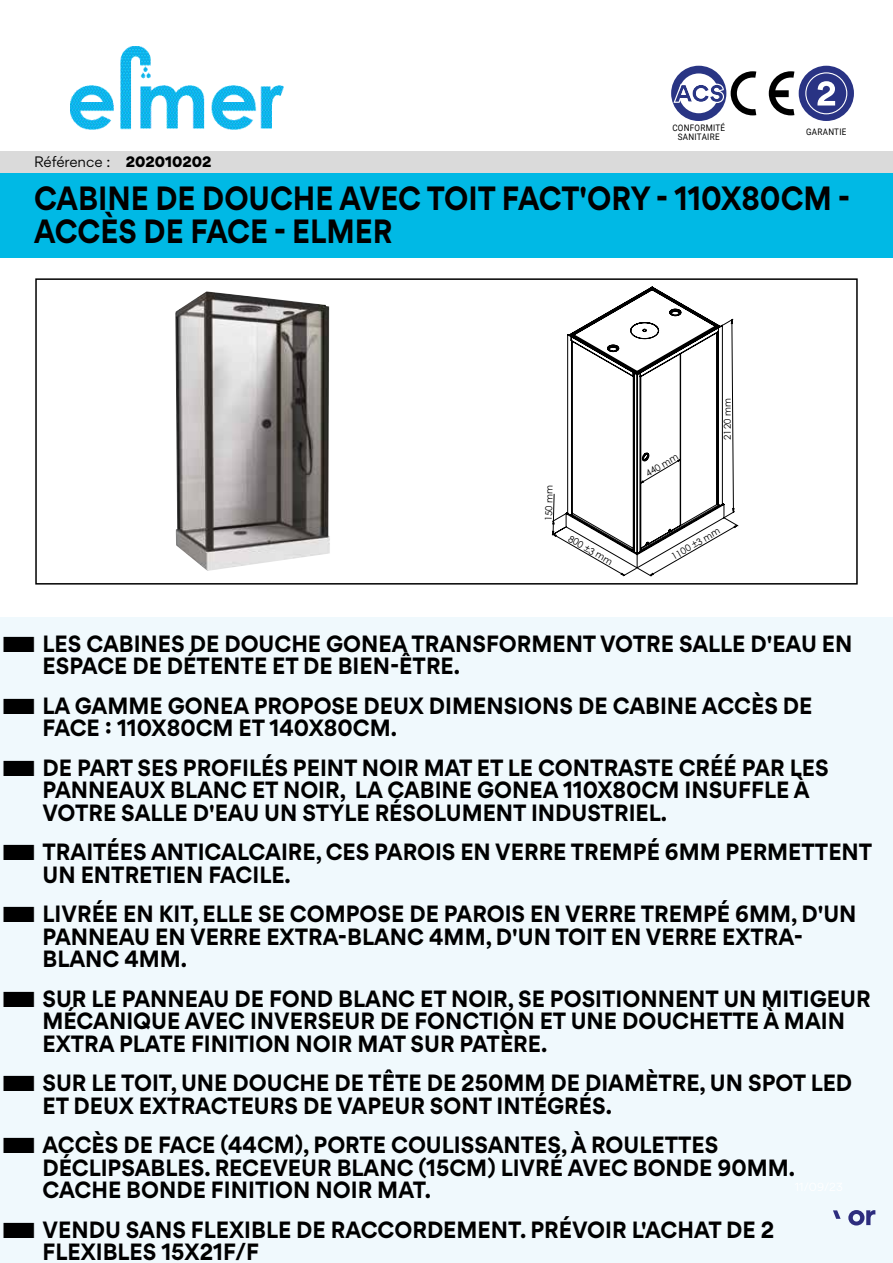
<style>
.page{position:relative;width:893px;height:1263px;background:#fff}
.page>*{position:absolute;margin:0;border:0;box-sizing:border-box;transform-origin:0 0}
.t1{font:700 30px/33px "Gordita";color:#000;scale:.9 1}
.t2{font:700 21px/22.5px "Gordita";color:#000;scale:.95 1}
.t3{font:13.5px "Gordita";letter-spacing:-.005em;color:#000}
.t4{font:9.45px "Century Gothic";color:#000}
.t5{font:9px "Gordita";color:#000}
.t6{font:9px/9px "Roboto";letter-spacing:.035em;color:#000;text-align:center;scale:.9 1}
.s1{font-weight:900}
</style>
<div class="page">
<svg style="left:552px;top:287px;width:186px;height:289px"></svg>
<div style="left:0;top:172px;width:893px;height:85px;background:#00b9e5"></div>
<img style="left:175px;top:291px;width:155px;height:280px">
<div style="left:671px;top:66px;width:55px;height:55px;background:#293584;border-radius:50%"></div>
<div style="left:679px;top:73px;width:40px;height:40px;background:#fff;border-radius:50%"></div>
<svg style="left:673px;top:84px;width:51px;height:19px"></svg>
<svg style="left:731px;top:71px;width:25px;height:44px"></svg>
<svg style="left:769px;top:71px;width:25px;height:44px"></svg>
<div style="left:799px;top:66px;width:55px;height:55px;background:#293384;border-radius:50%"></div>
<svg style="left:805px;top:72px;width:42px;height:42px"></svg>
<div style="left:35px;top:278px;width:823px;height:307px;border:2px solid #000"></div>
<div style="left:0;top:618px;width:893px;height:79px;background:#f0f9fd"></div>
<div style="left:0;top:680px;width:893px;height:79px;background:#f0f9fd"></div>
<div style="left:0;top:742px;width:893px;height:101px;background:#f0f9fd"></div>
<div style="left:0;top:826px;width:893px;height:79px;background:#f0f9fd"></div>
<div style="left:0;top:888px;width:893px;height:102px;background:#f0f9fd"></div>
<div style="left:0;top:973px;width:893px;height:101px;background:#f0f9fd"></div>
<div style="left:0;top:1057px;width:893px;height:79px;background:#f0f9fd"></div>
<div style="left:0;top:1119px;width:893px;height:102px;background:#f0f9fd"></div>
<div style="left:0;top:1204px;width:893px;height:59px;background:#f0f9fd"></div>
<svg style="left:833px;top:1210px;width:42px;height:16px"></svg>
<img style="left:70px;top:47px;width:213px;height:82px">
<div style="left:0;top:151px;width:893px;height:21px;background:#dadada"></div>
<p class="t3" style="left:34px;top:152px;width:179px">Référence : <span class="s1">202010202</span></p>
<p class="t6" style="left:672px;top:122px;width:60px">CONFORMITÉ<br>SANITAIRE</p>
<p class="t6" style="left:806px;top:127px;width:46px">GARANTIE</p>
<h1 class="t1" style="left:34px;top:182px;width:908px">CABINE DE DOUCHE AVEC TOIT FACT'ORY - 110X80CM -<br>ACCÈS DE FACE - ELMER</h1>
<p class="t4" style="left:542px;top:521px;width:38px;rotate:-88deg">150 mm</p>
<p class="t4" style="left:643px;top:468px;width:38px;rotate:-31deg">440 mm</p>
<p class="t4" style="left:721px;top:440px;width:43px;rotate:-90deg">2120 mm</p>
<p class="t4" style="left:572px;top:532px;width:51px;rotate:30deg">800 ±3 mm</p>
<p class="t4" style="left:669px;top:551px;width:56px;rotate:-30deg">1100 ±3 mm</p>
<p class="t2" style="left:43px;top:632px;width:854px">LES CABINES DE DOUCHE GONEA TRANSFORMENT VOTRE SALLE D'EAU EN<br>ESPACE DE DÉTENTE ET DE BIEN-ÊTRE.</p>
<p class="t2" style="left:43px;top:694px;width:812px">LA GAMME GONEA PROPOSE DEUX DIMENSIONS DE CABINE ACCÈS DE<br>FACE : 110X80CM ET 140X80CM.</p>
<p class="t2" style="left:43px;top:756px;width:829px">DE PART SES PROFILÉS PEINT NOIR MAT ET LE CONTRASTE CRÉÉ PAR LES<br>PANNEAUX BLANC ET NOIR, LA CABINE GONEA 110X80CM INSUFFLE À<br>VOTRE SALLE D'EAU UN STYLE RÉSOLUMENT INDUSTRIEL.</p>
<p class="t2" style="left:43px;top:841px;width:875px">TRAITÉES ANTICALCAIRE, CES PAROIS EN VERRE TREMPÉ 6MM PERMETTENT<br>UN ENTRETIEN FACILE.</p>
<p class="t2" style="left:43px;top:903px;width:858px">LIVRÉE EN KIT, ELLE SE COMPOSE DE PAROIS EN VERRE TREMPÉ 6MM, D'UN<br>PANNEAU EN VERRE EXTRA-BLANC 4MM, D'UN TOIT EN VERRE EXTRA-<br>BLANC 4MM.</p>
<p class="t2" style="left:43px;top:987px;width:873px">SUR LE PANNEAU DE FOND BLANC ET NOIR, SE POSITIONNENT UN MITIGEUR<br>MÉCANIQUE AVEC INVERSEUR DE FONCTION ET UNE DOUCHETTE À MAIN<br>EXTRA PLATE FINITION NOIR MAT SUR PATÈRE.</p>
<p class="t2" style="left:43px;top:1072px;width:854px">SUR LE TOIT, UNE DOUCHE DE TÊTE DE 250MM DE DIAMÈTRE, UN SPOT LED<br>ET DEUX EXTRACTEURS DE VAPEUR SONT INTÉGRÉS.</p>
<p class="t2" style="left:43px;top:1134px;width:794px">ACCÈS DE FACE (44CM), PORTE COULISSANTES, À ROULETTES<br>DÉCLIPSABLES. RECEVEUR BLANC (15CM) LIVRÉ AVEC BONDE 90MM.<br>CACHE BONDE FINITION NOIR MAT.</p>
<p class="t2" style="left:43px;top:1218px;width:772px">VENDU SANS FLEXIBLE DE RACCORDEMENT. PRÉVOIR L'ACHAT DE 2<br>FLEXIBLES 15X21F/F</p>
<p class="t5" style="left:152px;top:1216px;width:590px">AYOR Water &amp; Heating solutions - 13 place Francheville - BP 202- 24052 Périgueux CT Cedex 9 - Tél. 05 53 02 69 70 - www.ayor.fr</p>
</div>
